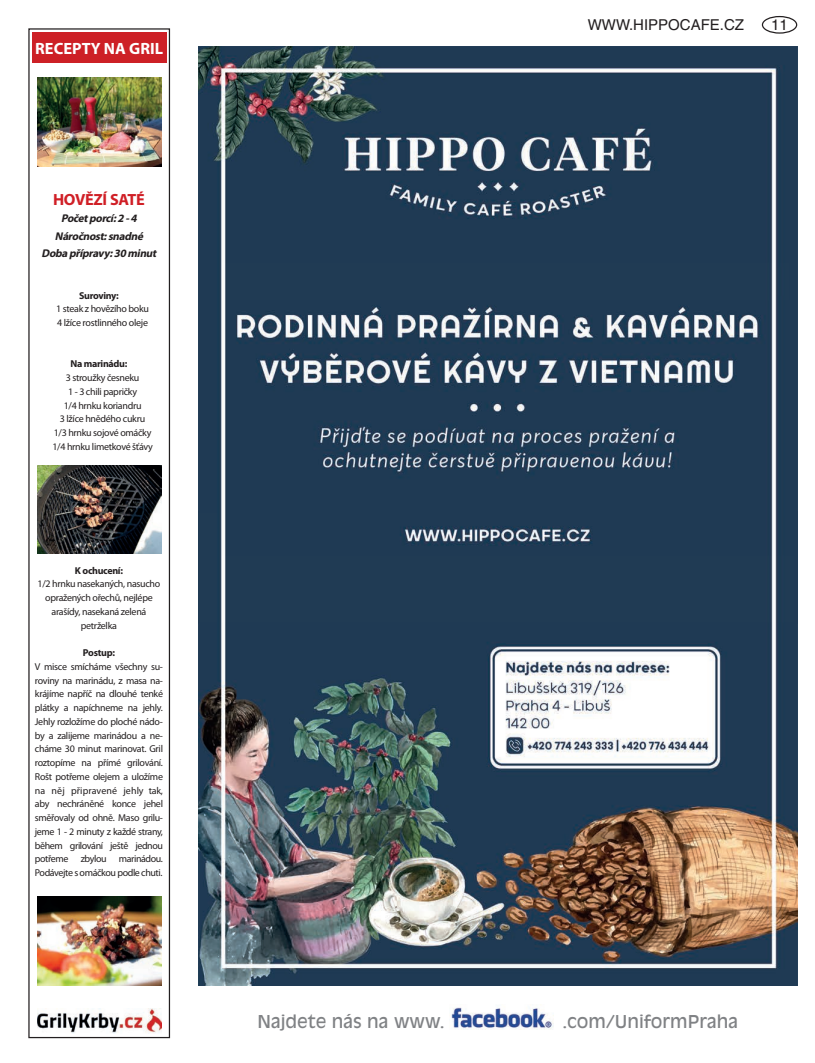
<style>
.page{position:relative;width:815px;height:1063px;background:#fff}
.page>*{position:absolute;margin:0;border:0;box-sizing:border-box;transform-origin:0 0}
.t1{font:17.5px "Antique Olive CE";color:#808285}
.t2{font:700 16.38px "Myriad Pro";color:#fff}
.t3{font:700 16.25px "Myriad Pro";letter-spacing:-.02em;color:#d01f26}
.t4{font:15px "Helvetica CE";color:#231f20}
.t5{font:italic 700 11.25px/17.5px "Myriad Pro";color:#231f20;text-align:center}
.t6{font:10px/13.8px "Myriad Pro";letter-spacing:-.03em;color:#231f20;text-align:center}
.t7{font:700 10px "Myriad Pro";letter-spacing:-.03em;color:#231f20}
</style>
<div class="page">
<div style="left:762px;top:16px;width:35px;height:18px;border:1px solid #231f20;border-radius:50%"></div>
<img style="left:198px;top:46px;width:599px;height:939px">
<img style="left:451px;top:1007px;width:103px;height:23px">
<img style="left:38px;top:1008px;width:123px;height:25px">
<div style="left:28px;top:28px;width:142px;height:1010px;border:1px solid #231f20"></div>
<div style="left:32px;top:33px;width:135px;height:30px;background:#cd2026"></div>
<img style="left:37px;top:78px;width:124px;height:89px">
<img style="left:37px;top:896px;width:124px;height:89px">
<img style="left:37px;top:465px;width:124px;height:89px">
<h2 class="t2" style="left:35px;top:38px;width:129px">RECEPTY NA GRIL</h2>
<h3 class="t3" style="left:53px;top:189px;width:93px">HOVĚZÍ SATÉ</h3>
<p class="t5" style="left:42px;top:209px;width:119px">Početporcí:2 -4<br>Náročnost:snadné<br>Dobapřípravy:30 minut</p>
<p class="t7" style="left:79px;top:289px;width:41px">Suroviny:</p>
<p class="t6" style="left:56px;top:302px;width:94px;text-align:left">1 steak z hovězího boku<br>4 lžíce rostlinného oleje</p>
<p class="t7" style="left:71px;top:357px;width:58px">Na marinádu:</p>
<p class="t6" style="left:52px;top:371px;width:102px">3 stroužky česneku<br>1 - 3 chili papričky<br>1/4 hrnku koriandru<br>3 lžíce hnědého cukru<br>1/3 hrnku sojové omáčky<br>1/4 hrnku limetkové šťávy</p>
<p class="t7" style="left:75px;top:564px;width:50px">K ochucení:</p>
<p class="t6" style="left:38px;top:577px;width:124px">1/2 hrnku nasekaných, nasucho opražených ořechů, nejlépe arašídy, nasekaná zelená petrželka</p>
<p class="t7" style="left:83px;top:646px;width:33px">Postup:</p>
<p class="t6" style="left:35px;top:659px;width:130px;text-align:justify">V misce smícháme všechny su&shy;roviny na marinádu, z masa na&shy;krájíme napříč na dlouhé tenké plátky a napíchneme na jehly.<br>Jehly rozložíme do ploché nádo&shy;by a zalijeme marinádou a ne&shy;cháme 30 minut marinovat. Gril roztopíme na přímé grilování.<br>Rošt potřeme olejem a uložíme na něj připravené jehly tak, aby nechráněné konce jehel směřovaly od ohně. Maso grilu&shy;jeme 1 - 2 minuty z každé strany, během grilování ještě jednou potřeme zbylou marinádou.<br>Podávejte s omáčkou podle chuti.</p>
<h3 class="t4" style="left:588px;top:16px;width:158px">WWW.HIPPOCAFE.CZ</h3>
<h3 class="t4" style="left:771px;top:16px;width:18px">11</h3>
<h1 class="t1" style="left:257px;top:1012px;width:189px">Najdete nás na www.</h1>
<h1 class="t1" style="left:562px;top:1012px;width:177px">.com/UniformPraha</h1>
</div>
